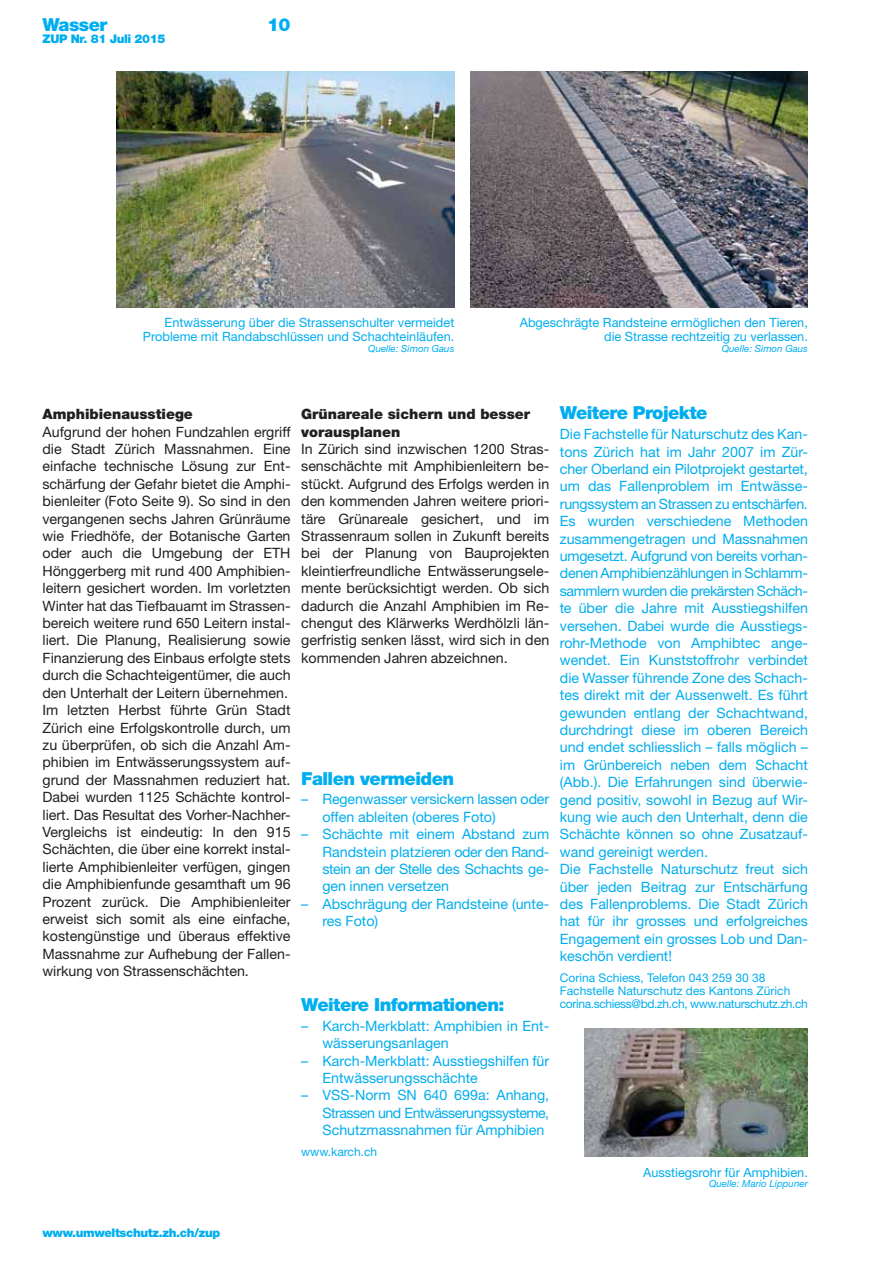
<style>
.page{position:relative;width:893px;height:1263px;background:#fff}
.page>*{position:absolute;margin:0;border:0;box-sizing:border-box;transform-origin:0 0}
.t1{font:900 18px "Helvetica Neue LT Std";letter-spacing:-.03em;color:#00aeef}
.t2{font:14.25px/17.4px "Helvetica Neue LT Std";color:#231f20}
.t3{font:14.25px/17.4px "Helvetica Neue LT Std";color:#00aeef}
.t4{font:900 14.25px/17.2px "Helvetica Neue LT Std";color:#231f20}
.t5{font:12.75px/13.5px "Helvetica Neue LT Std";color:#00aeef;text-align:right}
.t6{font:12px/12.8px "Helvetica Neue LT Std";color:#00aeef}
.t7{font:900 12px "Helvetica Neue LT Std";letter-spacing:-.03em;color:#00aeef}
.t8{font:italic 9.75px "Helvetica Neue LT Std";color:#00aeef}
</style>
<div class="page">
<img style="left:470px;top:71px;width:338px;height:237px">
<img style="left:117px;top:71px;width:337px;height:237px">
<img style="left:585px;top:1028px;width:223px;height:129px">
<p class="t1" style="left:43px;top:18px;width:66px">Wasser</p>
<p class="t1" style="left:267px;top:18px;width:25px">10</p>
<p class="t7" style="left:43px;top:35px;width:125px">ZUP Nr. 81 Juli 2015</p>
<p class="t5" style="left:143px;top:318px;width:313px">Entwässerung über die Strassenschulter vermeidet<br>Probleme mit Randabschlüssen und Schachteinläufen.</p>
<p class="t8" style="left:368px;top:343px;width:88px">Quelle: Simon Gaus</p>
<p class="t5" style="left:520px;top:318px;width:290px">Abgeschrägte Randsteine ermöglichen den Tieren, die Strasse rechtzeitig zu verlassen.</p>
<p class="t8" style="left:722px;top:343px;width:88px">Quelle: Simon Gaus</p>
<p class="t4" style="left:43px;top:407px;width:152px">Amphibienausstiege</p>
<p class="t2" style="left:43px;top:425px;width:250px">Aufgrund der hohen Fundzahlen ergriff die Stadt Zürich Massnahmen. Eine einfache technische Lösung zur Ent&shy;schärfung der Gefahr bietet die Amphi&shy;bienleiter (Foto Seite 9). So sind in den vergangenen sechs Jahren Grünräume wie Friedhöfe, der Botanische Garten oder auch die Umgebung der ETH Hönggerberg mit rund 400 Amphibien&shy;leitern gesichert worden. Im vorletzten Winter hat das Tiefbauamt im Strassen&shy;bereich weitere rund 650 Leitern instal&shy;liert. Die Planung, Realisierung sowie Finanzierung des Einbaus erfolgte stets durch die Schachteigentümer, die auch den Unterhalt der Leitern übernehmen.<br>Im letzten Herbst führte Grün Stadt Zürich eine Erfolgskontrolle durch, um zu überprüfen, ob sich die Anzahl Am&shy;phibien im Entwässerungssystem auf&shy;grund der Massnahmen reduziert hat.<br>Dabei wurden 1125 Schächte kontrol&shy;liert. Das Resultat des Vorher-Nachher-Vergleichs ist eindeutig: In den 915<br>Schächten, die über eine korrekt instal&shy;lierte Amphibienleiter verfügen, gingen die Amphibienfunde gesamthaft um 96<br>Prozent zurück. Die Amphibienleiter erweist sich somit als eine einfache, kostengünstige und überaus effektive Massnahme zur Aufhebung der Fallen&shy;wirkung von Strassenschächten.</p>
<p class="t4" style="left:301px;top:407px;width:231px">Grünareale sichern und besser vorausplanen</p>
<p class="t2" style="left:301px;top:442px;width:250px;text-align:justify">In Zürich sind inzwischen 1200 Stras&shy;senschächte mit Amphibienleitern be&shy;stückt. Aufgrund des Erfolgs werden in den kommenden Jahren weitere priori&shy;täre Grünareale gesichert, und im Strassenraum sollen in Zukunft bereits bei der Planung von Bauprojekten kleintierfreundliche Entwässerungsele&shy;mente berücksichtigt werden. Ob sich dadurch die Anzahl Amphibien im Re&shy;chengut des Klärwerks Werdhölzli län&shy;gerfristig senken lässt, wird sich in den kommenden Jahren abzeichnen.</p>
<p class="t1" style="left:301px;top:772px;width:154px">Fallen vermeiden</p>
<p class="t3" style="left:322px;top:792px;width:228px;text-indent:-21px">– Regenwasser versickern lassen oder offen ableiten (oberes Foto)</p>
<p class="t3" style="left:322px;top:827px;width:228px;text-align:justify;text-indent:-21px">– Schächte mit einem Abstand zum Randstein platzieren oder den Rand&shy;stein an der Stelle des Schachts ge&shy;gen innen versetzen</p>
<p class="t3" style="left:322px;top:897px;width:228px;text-indent:-21px">– Abschrägung der Randsteine (unte&shy;res Foto)</p>
<p class="t1" style="left:301px;top:998px;width:205px">Weitere Informationen:</p>
<p class="t3" style="left:322px;top:1019px;width:228px;text-indent:-21px">– Karch-Merkblatt: Amphibien in Ent&shy;wässerungsanlagen</p>
<p class="t3" style="left:322px;top:1053px;width:228px;text-indent:-21px">– Karch-Merkblatt: Ausstiegshilfen für<br>Entwässerungsschächte</p>
<p class="t3" style="left:322px;top:1088px;width:228px;text-align:justify;text-indent:-21px">– VSS-Norm SN 640 699a: Anhang, Strassen und Entwässerungssyste me, Schutzmassnahmen für Amphibien</p>
<p class="t6" style="left:301px;top:1147px;width:77px">www.karch.ch</p>
<p class="t1" style="left:560px;top:406px;width:149px">Weitere Projekte</p>
<p class="t3" style="left:560px;top:427px;width:250px">Die Fachstelle für Naturschutz des Kan&shy;tons Zürich hat im Jahr 2007 im Zür&shy;cher Oberland ein Pilotprojekt gestartet, um das Fallenproblem im Entwässe&shy;rungssystem an Strassen zu entschärfen.<br>Es wurden verschiedene Methoden zusammengetragen und Massnahmen umgesetzt. Aufgrund von bereits vor han&shy;denen Amphibienzählungen in Schlamm&shy;sammlern wurden die prekärsten Schäch&shy;te über die Jahre mit Ausstiegshilfen versehen. Dabei wurde die Ausstiegs&shy;rohr-Methode von Amphibtec ange&shy;wendet. Ein Kunststoffrohr verbindet die Wasser führende Zone des Schach&shy;tes direkt mit der Aussenwelt. Es führt gewunden entlang der Schachtwand, durchdringt diese im oberen Bereich und endet schliesslich – falls möglich – im Grünbereich neben dem Schacht (Abb.). Die Erfahrungen sind überwie&shy;gend positiv, sowohl in Bezug auf Wir&shy;kung wie auch den Unterhalt, denn die Schächte können so ohne Zusatzauf&shy;wand gereinigt werden.<br>Die Fachstelle Naturschutz freut sich über jeden Beitrag zur Entschärfung des Fallenproblems. Die Stadt Zürich hat für ihr grosses und erfolgreiches Engagement ein grosses Lob und Dan&shy;keschön verdient!</p>
<p class="t6" style="left:560px;top:973px;width:250px">Corina Schiess, Telefon 043 259 30 38<br>Fachstelle Naturschutz des Kantons Zürich corina.schiess@bd.zh.ch, www.naturschutz.zh.ch</p>
<p class="t5" style="left:643px;top:1167px;width:166px">Ausstiegsrohr für Amphibien.</p>
<p class="t8" style="left:709px;top:1178px;width:100px">Quelle: Mario Lippuner</p>
<p class="t7" style="left:43px;top:1228px;width:179px">www.umweltschutz.zh.ch/zup</p>
</div>
